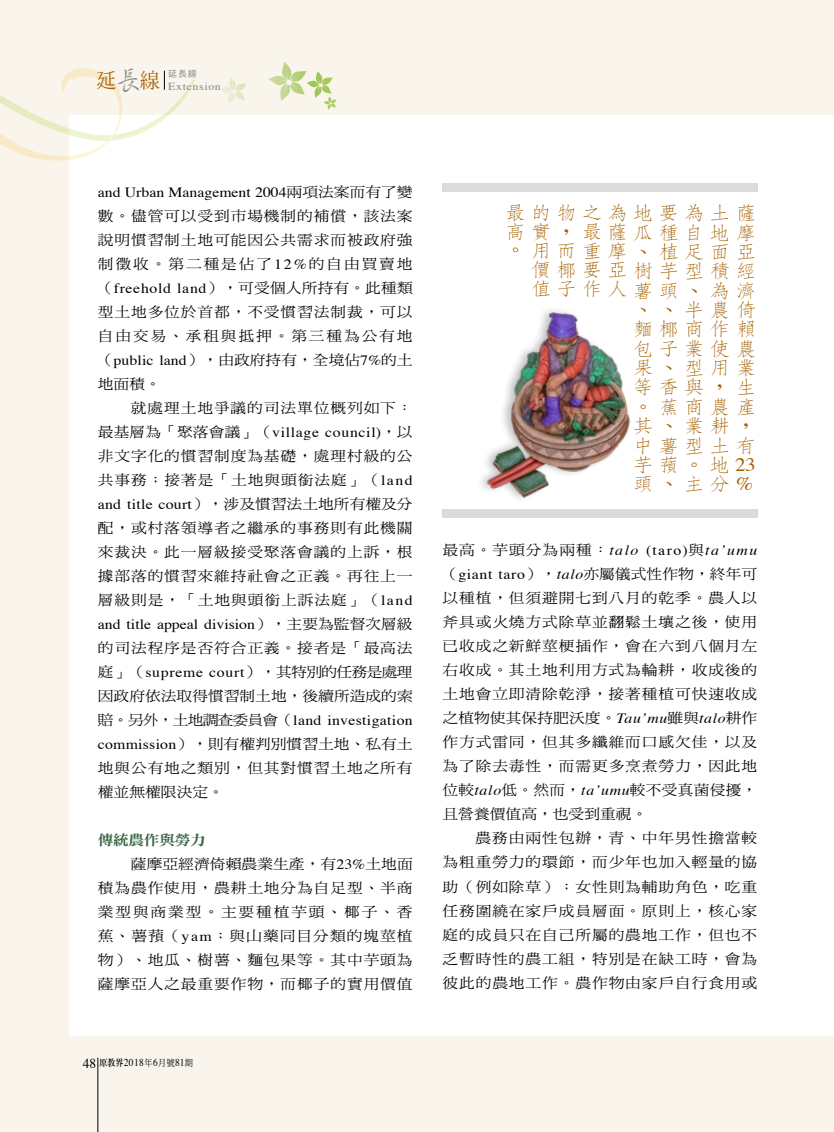
<style>
.page{position:relative;width:834px;height:1132px;background:#fff}
.page>*{position:absolute;margin:0;border:0;box-sizing:border-box;transform-origin:0 0}
.t1{font:300 18.9px/19.4px "AR Fang Song B5 HK";color:#a76000;scale:1.11 1}
.t2{font:18.9px "Times";color:#a76000;scale:1.11 1}
.t3{font:14.1px/24px "DF Ming Std W5";letter-spacing:.055em;color:#000;text-align:justify;scale:1.11 1}
.t4{font:14.1px "Times";color:#000;scale:1.11 1}
.t5{font:14.1px "Times";letter-spacing:.02em;color:#000;scale:1.11 1}
.t6{font:14.1px "Times";letter-spacing:.045em;color:#000;scale:1.11 1}
.t7{font:14.1px "DF Ming Std W9";letter-spacing:-.025em;color:#396545;scale:1.11 1}
.t8{font:10.8px "Times";letter-spacing:.05em;color:#898989;scale:1.11 1}
.t9{font:10.5px "Times";letter-spacing:.05em;color:#000;scale:.9 1}
.t10{font:9px "Heisei Kaku Go Std W3";color:#898989}
.s1{font-family:"AR Xing Shu B5";font-weight:500;font-size:27.75px}
.s2{font-family:"DF Ming Std W5"}
.s3{font-family:"Times"}
.s4{font-family:"Adobe Ming Std";font-weight:300}
.s5{font-size:13.5px}
.s6{font-family:"AR Ming B5";font-weight:800;font-size:9px}
.s7{font-family:"DF Ming Std W5";font-size:9px}
.s8{font-family:"AR Fang Song B5 HK";font-weight:300}
.s9{font-family:"Times";font-weight:400}
.s10{font-family:"Times";font-style:italic}
</style>
<div class="page">
<div style="left:0;top:0;width:833px;height:1131px;background:#f9f5ec"></div>
<div style="left:69px;top:115px;width:764px;height:919px;background:#fff"></div>
<svg style="left:269px;top:62px;width:67px;height:48px"></svg>
<svg style="left:221px;top:78px;width:25px;height:25px"></svg>
<hr style="left:98px;top:1057px;width:1px;height:74px;background:#000">
<svg style="left:0;top:68px;width:195px;height:93px"></svg>
<div style="left:442px;top:509px;width:315px;height:8px;background:#dbdbdb"></div>
<div style="left:442px;top:183px;width:315px;height:8px;background:#dbdbdb"></div>
<img style="left:485px;top:310px;width:146px;height:188px">
<p class="t8" style="left:96px;top:76px;width:114px"><sup>延</sup><span class="s1">長</span><sup>線</sup> Extension</p>
<p class="t10" style="left:168px;top:68px;width:30px">延長線</p>
<p class="t4" style="left:98px;top:178px;width:285px">and Urban Management 2004<span class="s2">兩項法案而有了變</span></p>
<p class="t3" style="left:98px;top:203px;width:285px">數。儘管可以受到市場機制的補償，該法案說明慣習制土地可能因公共需求而被政府強制徵收。第二種是佔了<span class="s3">12%</span>的自由買賣地（<span class="s3">freehold land</span>），可受個人所持有。此種類型土地多位於首都，不受慣習法制裁，可以自由交易、承租與抵押。第三種為公有地（<span class="s3">public land</span>），由政府持有，全境佔<span class="s3">7%</span>的土地面積。</p>
<p class="t3" style="left:131px;top:395px;width:255px">就處理土地爭議的司法單位概列如下<span class="s4">：</span></p>
<p class="t6" style="left:98px;top:418px;width:285px"><span class="s2">最基層為「聚落會議」（</span>village council)<span class="s2">，以</span></p>
<p class="t3" style="left:98px;top:443px;width:285px">非文字化的慣習制度為基礎，處理村級的公共事務<span class="s4">；</span>接著是「土地與頭銜法庭」（<span class="s3">land and title court</span>），涉及慣習法土地所有權及分配，或村落領導者之繼承的事務則有此機關來裁決。此一層級接受聚落會議的上訴，根據部落的慣習來維持社會之正義。再往上一層級則是，「土地與頭銜上訴法庭」（<span class="s3">land</span></p>
<p class="t4" style="left:98px;top:610px;width:285px">and title appeal division<span class="s2">），主要為監督次層級</span></p>
<p class="t3" style="left:98px;top:635px;width:285px">的司法程序是否符合正義。接者是「最高法庭」（<span class="s3">supreme court</span>），其特別的任務是處理因政府依法取得慣習制土地，後續所造成的索</p>
<p class="t5" style="left:98px;top:706px;width:285px"><span class="s2">賠。另外，土地調查委員會（</span>land investigation</p>
<p class="t3" style="left:98px;top:731px;width:285px"><span class="s3">commission</span>），則有權判別慣習土地、私有土地與公有地之類別，但其對慣習土地之所有權並無權限決定。</p>
<p class="t7" style="left:98px;top:832px;width:99px">傳統農作與勞力</p>
<p class="t3" style="left:98px;top:851px;width:285px;text-indent:33px">薩摩亞經濟倚賴農業生產，有<span class="s3">23%</span>土地面積為農作使用，農耕土地分為自足型、半商業型與商業型。主要種植芋頭、椰子、香蕉、薯蕷（<span class="s3">yam</span><span class="s4">；</span>與山藥同目分類的塊莖植物）、地瓜、樹薯、麵包果等。其中芋頭為薩摩亞人之最重要作物，而椰子的實用價值</p>
<p class="t9" style="left:83px;top:1052px;width:124px"><span class="s5">48</span> <span class="s6">原教界</span>2018<span class="s7">年</span>6<span class="s7">月號</span>81<span class="s7">期</span></p>
<h1 class="t1" style="left:505px;top:203px;width:226px">最的物之為地要為土薩</h1>
<h1 class="t1" style="left:709px;top:223px;width:42px">地摩</h1>
<h1 class="t1" style="left:658px;top:242px;width:88px">植足面亞</h1>
<h1 class="t1" style="left:530px;top:261px;width:203px">價椰要亞樹芋型積經</h1>
<h1 class="t1" style="left:709px;top:281px;width:43px">為濟</h1>
<h1 class="t1" style="left:683px;top:300px;width:66px">半農倚</h1>
<h1 class="t1" style="left:632px;top:319px;width:110px">麵椰商作賴</h1>
<h1 class="t1" style="left:632px;top:339px;width:112px">包子業使農</h1>
<h1 class="t1" style="left:735px;top:358px;width:18px">業</h1>
<h1 class="t1" style="left:735px;top:377px;width:18px">生</h1>
<h1 class="t1" style="left:658px;top:397px;width:88px">蕉商農產</h1>
<h1 class="t1" style="left:683px;top:416px;width:59px">業耕，</h1>
<h1 class="t1" style="left:658px;top:435px;width:88px">薯型土有</h1>
<h1 class="t2" style="left:709px;top:446px;width:43px"><span class="s8">地</span> 23</h1>
<h1 class="t1" style="left:683px;top:474px;width:64px">主分 <span class="s9">%</span></h1>
<h1 class="t1" style="left:505px;top:223px;width:58px;line-height:17.9px">高實，。</h1>
<h1 class="t1" style="left:581px;top:223px;width:107px">最薩瓜種自</h1>
<h1 class="t1" style="left:556px;top:241px;width:82px">而重摩、</h1>
<h1 class="t1" style="left:530px;top:232px;width:151px;line-height:38px">用<br>值子作人薯頭、</h1>
<h1 class="t1" style="left:632px;top:300px;width:13px">、</h1>
<h1 class="t1" style="left:658px;top:300px;width:13px">、</h1>
<h1 class="t1" style="left:683px;top:358px;width:40px">型用</h1>
<h1 class="t1" style="left:632px;top:358px;width:81px">果、<br>等香與，。<br>其、<br>中<br>芋蕷。<br>頭、</h1>
<p class="t3" style="left:442px;top:537px;width:285px">最高。芋頭分為兩種<span class="s4">：</span><span class="s10">talo</span> <span class="s3">(taro)</span>與<span class="s10">ta’umu</span>（<span class="s3">giant taro</span>），<span class="s10">talo</span>亦屬儀式性作物，終年可以種植，但須避開七到八月的乾季。農人以斧具或火燒方式除草並翻鬆土壤之後，使用已收成之新鮮莖梗插作，會在六到八個月左右收成。其土地利用方式為輪耕，收成後的土地會立即清除乾淨，接著種植可快速收成之植物使其保持肥沃度。<span class="s10">Tau’mu</span>雖與<span class="s10">talo</span>耕作作方式雷同，但其多纖維而口感欠佳，以及為了除去毒性，而需更多烹煮勞力，因此地位較<span class="s10">talo</span>低。然而，<span class="s10">ta’umu</span>較不受真菌侵擾，且營養價值高，也受到重視。</p>
<p class="t3" style="left:442px;top:825px;width:285px;text-indent:33px">農務由兩性包辦，青、中年男性擔當較為粗重勞力的環節，而少年也加入輕量的協助（例如除草）<span class="s4">；</span>女性則為輔助角色，吃重任務圍繞在家戶成員層面。原則上，核心家庭的成員只在自己所屬的農地工作，但也不乏暫時性的農工組，特別是在缺工時，會為彼此的農地工作。農作物由家戶自行食用或</p>
</div>
